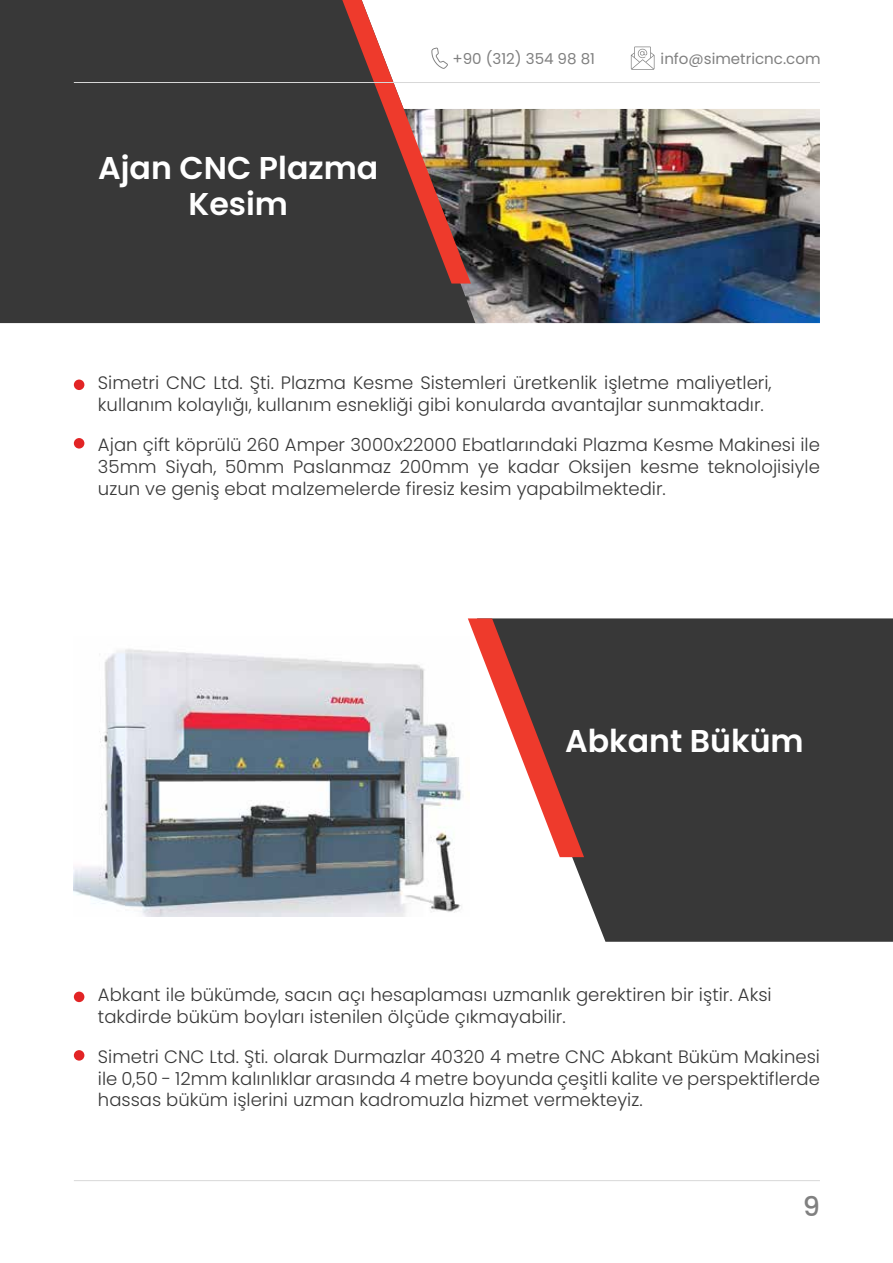
<style>
.page{position:relative;width:893px;height:1263px;background:#fff}
.page>*{position:absolute;margin:0;border:0;box-sizing:border-box;transform-origin:0 0}
.t1{font:600 31.5px/36px "Poppins";color:#fff;text-align:center}
.t2{font:500 27px "Poppins";color:#808080}
.t3{font:300 18px/21.6px "Poppins";color:#383838}
.t4{font:15px "Poppins";color:#808080}
</style>
<div class="page">
<div style="left:0;top:0;width:395px;height:323px;background:#383838"></div>
<div style="left:74px;top:380px;width:10px;height:10px;background:#e22425;border-radius:50%"></div>
<div style="left:74px;top:438px;width:10px;height:11px;background:#e22425;border-radius:50%"></div>
<div style="left:74px;top:992px;width:10px;height:10px;background:#e22425;border-radius:50%"></div>
<div style="left:74px;top:1050px;width:10px;height:11px;background:#e22425;border-radius:50%"></div>
<img style="left:395px;top:109px;width:425px;height:214px">
<hr style="left:74px;top:82px;width:746px;height:1px;background:#d8d8d8">
<hr style="left:74px;top:1180px;width:746px;height:1px;background:#d8d8d8">
<div style="left:560px;top:618px;width:333px;height:324px;background:#383838"></div>
<svg style="left:468px;top:618px;width:116px;height:239px"></svg>
<img style="left:74px;top:636px;width:395px;height:281px">
<svg style="left:342px;top:0;width:129px;height:284px"></svg>
<svg style="left:631px;top:47px;width:23px;height:23px"></svg>
<h1 class="t1" style="left:98px;top:150px;width:282px">Ajan CNC Plazma<br>Kesim</h1>
<p class="t4" style="left:452px;top:50px;width:144px">+90 (312) 354 98 81</p>
<p class="t4" style="left:661px;top:50px;width:161px">info@simetricnc.com</p>
<p class="t3" style="left:98px;top:372px;width:675px">Simetri CNC Ltd. Şti. Plazma Kesme Sistemleri üretkenlik işletme maliyetleri, kullanım kolaylığı, kullanım esnekliği gibi konularda avantajlar sunmaktadır.</p>
<p class="t3" style="left:98px;top:434px;width:723px;text-align:justify">Ajan çift köprülü 260 Amper 3000x22000 Ebatlarındaki Plazma Kesme Makinesi ile 35mm Siyah, 50mm Paslanmaz 200mm ye kadar Oksijen kesme teknolojisiyle uzun ve geniş ebat malzemelerde firesiz kesim yapabilmektedir.</p>
<h1 class="t1" style="left:565px;top:723px;width:240px">Abkant Büküm</h1>
<p class="t3" style="left:98px;top:984px;width:675px">Abkant ile bükümde, sacın açı hesaplaması uzmanlık gerektiren bir iştir. Aksi takdirde büküm boyları istenilen ölçüde çıkmayabilir.</p>
<p class="t3" style="left:98px;top:1046px;width:723px;text-align:justify">Simetri CNC Ltd. Şti. olarak Durmazlar 40320 4 metre CNC Abkant Büküm Makinesi ile 0,50 - 12mm kalınlıklar arasında 4 metre boyunda çeşitli kalite ve perspektiflerde hassas büküm işlerini uzman kadromuzla hizmet vermekteyiz.</p>
<h2 class="t2" style="left:803px;top:1191px;width:19px">9</h2>
</div>
